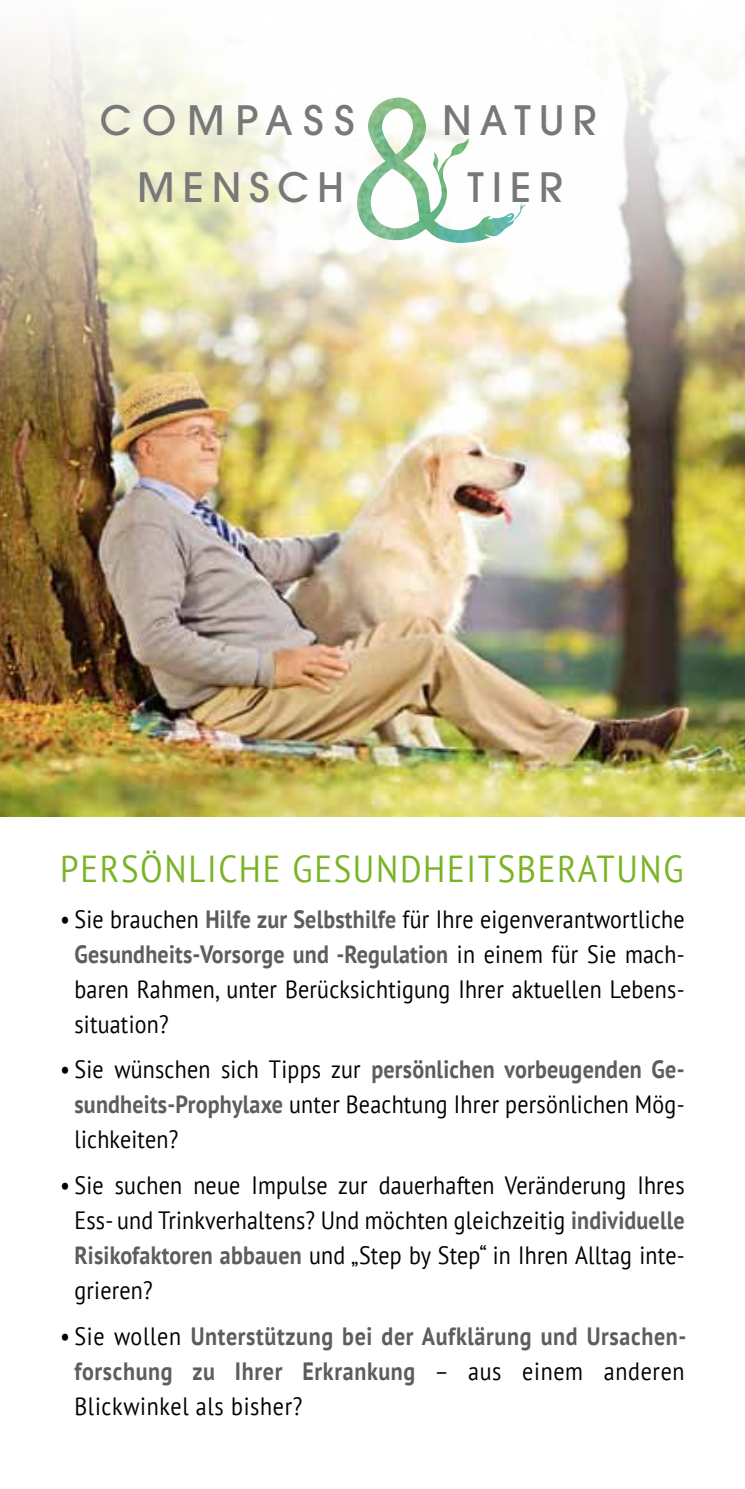
<style>
.page{position:relative;width:745px;height:1489px;background:#fff}
.page>*{position:absolute;margin:0;border:0;box-sizing:border-box;transform-origin:0 0}
.t1{font:500 40.25px "Avant Garde";letter-spacing:.2em;color:#787878}
.t2{font:500 40.25px "Avant Garde";letter-spacing:.27em;color:#787878}
.t3{font:37.5px "PT Sans";letter-spacing:.05em;color:#7ab326;scale:.88 1}
.t4{font:25px/35px "PT Sans";letter-spacing:.01em;color:#000;text-align:justify;scale:.88 1}
.t5{font:700 25px/35px "PT Sans";letter-spacing:.03em;color:#5d5d5d;text-align:justify;scale:.88 1}
.s1{font-weight:700;color:#5d5d5d}
.s2{font-weight:400;color:#000}
</style>
<div class="page">
<img style="left:0;top:36px;width:744px;height:780px">
<img style="left:356px;top:97px;width:169px;height:146px">
<svg style="left:488px;top:215px;width:6px;height:5px"></svg>
<h1 class="t2" style="left:100px;top:95px;width:256px">COMPASS</h1>
<h1 class="t1" style="left:442px;top:95px;width:156px">NATUR</h1>
<h1 class="t1" style="left:137px;top:162px;width:208px">MEN SCH</h1>
<h1 class="t1" style="left:467px;top:162px;width:97px">TIER</h1>
<h2 class="t3" style="left:60px;top:844px;width:709px">PERSÖNLICHE GESUNDHEITSBERATUNG</h2>
<p class="t4" style="left:74px;top:900px;width:694px;text-indent:-14px">• Sie brauchen <span class="s1">Hilfe zur Selbsthilfe</span> für Ihre eigenverantwortliche <span class="s1">Gesundheits-Vorsorge und -Regulation</span> in einem für Sie mach&shy;baren Rahmen, unter Berücksichtigung Ihrer aktuellen Lebens&shy;situation?</p>
<p class="t4" style="left:74px;top:1051px;width:694px;text-indent:-14px">• Sie wünschen sich Tipps zur <span class="s1">persönlichen vorbeugenden Ge&shy;sundheits-Prophylaxe</span> unter Beachtung Ihrer persönlichen Mög&shy;lichkeiten?</p>
<p class="t4" style="left:74px;top:1166px;width:694px;text-indent:-14px">• Sie suchen neue Impulse zur dauerhaften Veränderung Ihres Ess- und Trinkverhaltens? Und möchten gleichzeitig <span class="s1">individuelle Risikofaktoren abbauen</span> und „Step by Step“ in Ihren Alltag inte&shy;grieren?</p>
<p class="t5" style="left:74px;top:1317px;width:696px;text-indent:-14px"><span class="s2">• Sie wollen</span> Unterstützung bei der Aufklärung und Ursachen&shy;forschung zu Ihrer Erkrankung <span class="s2">– aus einem anderen Blickwinkel als bisher?</span></p>
</div>
